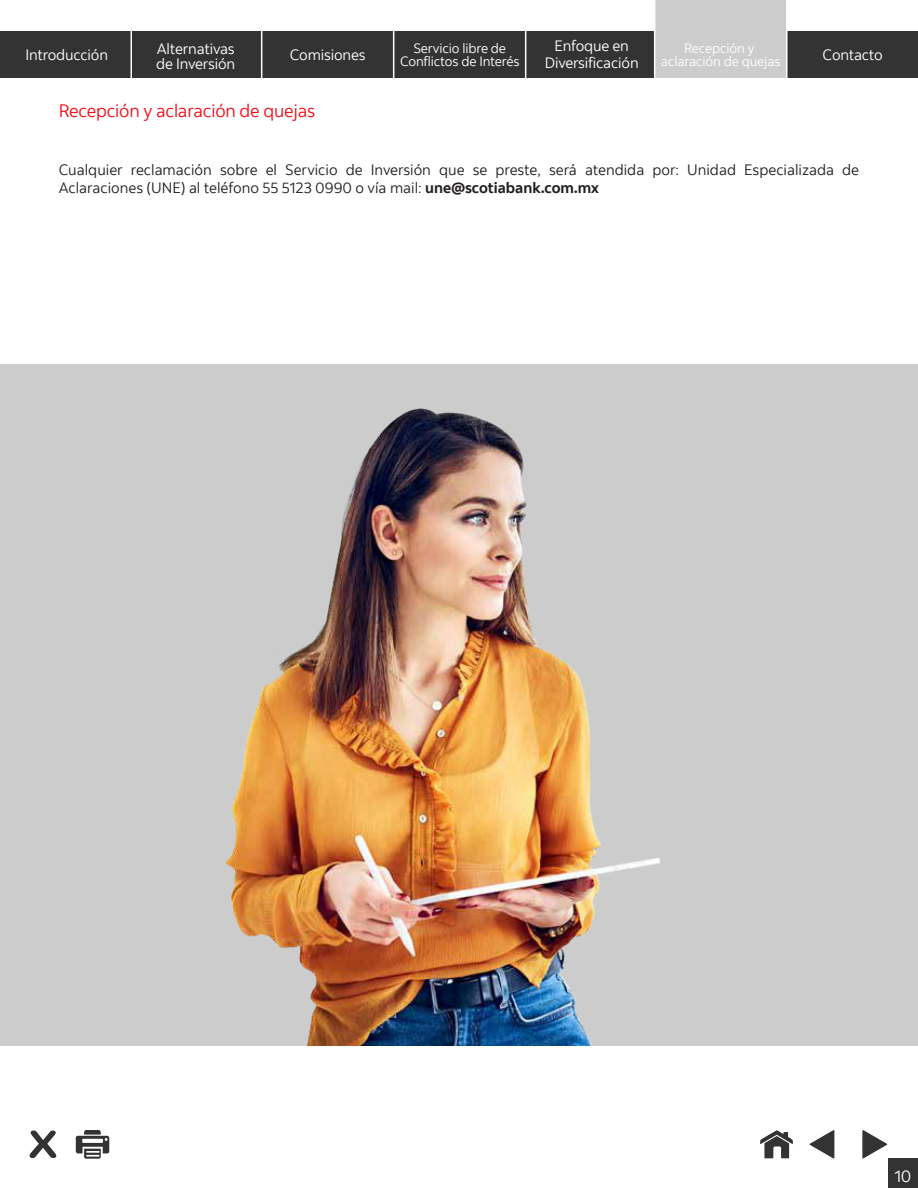
<style>
.page{position:relative;width:918px;height:1188px;background:#fff}
.page>*{position:absolute;margin:0;border:0;box-sizing:border-box;transform-origin:0 0}
.t1{font:18px "Scotia";letter-spacing:-.01em;color:#ec111a}
.t2{font:16.5px "Scotia";color:#fff}
.t3{font:15px/18px "Scotia";color:#231f20}
.t4{font:15px/16.5px "Scotia";letter-spacing:-.01em;color:#fff;text-align:center}
.t5{font:13.5px/13.5px "Scotia";letter-spacing:-.01em;color:#fff;text-align:center}
.s1{font-weight:700}
</style>
<div class="page">
<div style="left:0;top:364px;width:918px;height:682px;background:#ccc"></div>
<img style="left:225px;top:408px;width:435px;height:637px">
<div style="left:888px;top:1158px;width:30px;height:30px;background:#333"></div>
<svg style="left:862px;top:1130px;width:25px;height:29px"></svg>
<svg style="left:810px;top:1130px;width:24px;height:29px"></svg>
<svg style="left:30px;top:1131px;width:26px;height:27px"></svg>
<svg style="left:760px;top:1130px;width:33px;height:28px"></svg>
<svg style="left:76px;top:1130px;width:33px;height:29px"></svg>
<div style="left:0;top:32px;width:131px;height:46px;background:#333"></div>
<div style="left:131px;top:32px;width:131px;height:46px;background:#333"></div>
<div style="left:262px;top:32px;width:131px;height:46px;background:#333"></div>
<div style="left:393px;top:32px;width:132px;height:46px;background:#333"></div>
<div style="left:525px;top:32px;width:131px;height:46px;background:#333"></div>
<div style="left:656px;top:0;width:131px;height:78px;background:#ccc"></div>
<div style="left:787px;top:32px;width:131px;height:46px;background:#333"></div>
<hr style="left:130px;top:0;width:2px;height:86px;background:#fff">
<hr style="left:261px;top:0;width:1px;height:86px;background:#fff">
<hr style="left:393px;top:0;width:1px;height:86px;background:#fff">
<hr style="left:525px;top:0;width:1px;height:86px;background:#fff">
<hr style="left:654px;top:0;width:1px;height:86px;background:#fff">
<hr style="left:786px;top:0;width:2px;height:86px;background:#fff">
<p class="t4" style="left:25px;top:47px;width:84px">Introducción</p>
<p class="t4" style="left:290px;top:47px;width:77px">Comisiones</p>
<p class="t5" style="left:400px;top:41px;width:121px">Servicio libre de<br>Conflictos de Interés</p>
<p class="t4" style="left:545px;top:38px;width:96px">Enfoque en<br>Diversificación</p>
<p class="t5" style="left:661px;top:41px;width:121px">Recepción y aclaración de quejas</p>
<p class="t4" style="left:823px;top:47px;width:62px">Contacto</p>
<p class="t4" style="left:156px;top:41px;width:81px;line-height:15px;text-align:left">Alternativas de Inversión</p>
<p class="t1" style="left:59px;top:100px;width:258px">Recepción y aclaración de quejas</p>
<p class="t3" style="left:59px;top:161px;width:802px">Cualquier reclamación sobre el Servicio de Inversión que se preste, será atendida por: Unidad Especializada de<br>Aclaraciones (UNE) al teléfono 55 5123 0990 o vía mail: <span class="s1">une@scotiabank.com.mx</span></p>
<p class="t2" style="left:894px;top:1166px;width:19px">10</p>
</div>
